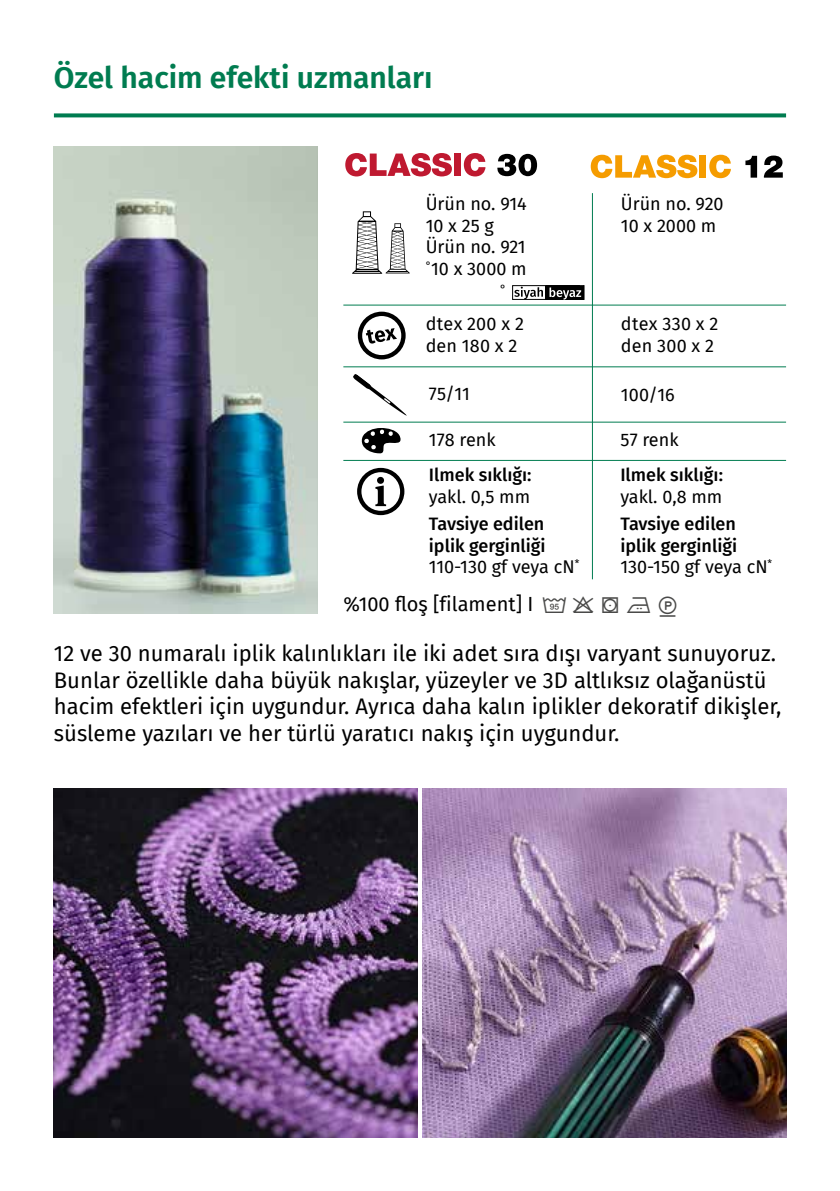
<style>
.page{position:relative;width:840px;height:1191px;background:#fff}
.page>*{position:absolute;margin:0;border:0;box-sizing:border-box;transform-origin:0 0}
.t1{font:600 30px "Fira Sans";color:#007c50}
.t2{font:22px/26.4px "Fira Sans";color:#000}
.t3{font:20px "Fira Sans";color:#000}
.t4{font:18px/21.6px "Fira Sans";color:#000}
.t5{font:500 18px/21.6px "Fira Sans";color:#000}
.t6{font:11.6px "Fira Sans";color:#000}
.s1{font-weight:400}
</style>
<div class="page">
<svg style="left:54px;top:113px;width:731px;height:4px;background:#1b8962"></svg>
<svg style="left:345px;top:153px;width:106px;height:23px"></svg>
<div style="left:454px;top:153px;width:6px;height:23px;background:#bf1930"></div>
<svg style="left:463px;top:153px;width:22px;height:23px"></svg>
<svg style="left:497px;top:154px;width:39px;height:22px"></svg>
<svg style="left:590px;top:155px;width:107px;height:23px"></svg>
<div style="left:699px;top:155px;width:7px;height:23px;background:#f59c00"></div>
<svg style="left:709px;top:155px;width:21px;height:23px"></svg>
<svg style="left:745px;top:156px;width:11px;height:22px"></svg>
<svg style="left:763px;top:156px;width:19px;height:22px"></svg>
<hr style="left:343px;top:304px;width:442px;height:1px;background:#007c50">
<svg style="left:352px;top:211px;width:57px;height:63px"></svg>
<hr style="left:591px;top:193px;width:1px;height:386px;background:#007c50">
<svg style="left:357px;top:312px;width:48px;height:47px"></svg>
<img style="left:54px;top:788px;width:363px;height:349px">
<hr style="left:343px;top:366px;width:442px;height:1px;background:#007c50">
<svg style="left:353px;top:374px;width:54px;height:42px"></svg>
<div style="left:341px;top:401px;width:27px;height:24px;background:#fff"></div>
<hr style="left:343px;top:421px;width:442px;height:1px;background:#007c50">
<svg style="left:361px;top:428px;width:40px;height:25px"></svg>
<hr style="left:343px;top:460px;width:442px;height:1px;background:#007c50">
<svg style="left:357px;top:468px;width:47px;height:47px"></svg>
<img style="left:422px;top:788px;width:363px;height:349px">
<div style="left:512px;top:285px;width:67px;height:15px;border:1px solid #000"></div>
<div style="left:545px;top:286px;width:38px;height:13px;background:#000"></div>
<div style="left:545px;top:285px;width:39px;height:15px;border:1px solid #000"></div>
<svg style="left:514px;top:287px;width:28px;height:12px"></svg>
<svg style="left:549px;top:287px;width:32px;height:13px"></svg>
<img style="left:54px;top:146px;width:263px;height:468px">
<h1 class="t1" style="left:54px;top:52px;width:380px">Özel hacim efekti uzmanları</h1>
<p class="t4" style="left:425px;top:192px;width:103px">Ürün no. 914<br>10 x 25 g<br>Ürün no. 921 <sup>°</sup>10 x 3000 m</p>
<p class="t4" style="left:620px;top:192px;width:104px">Ürün no. 920<br>10 x 2000 m</p>
<p class="t6" style="left:499px;top:280px;width:8px">°</p>
<p class="t4" style="left:425px;top:312px;width:100px">dtex 200 x 2 den 180 x 2</p>
<p class="t4" style="left:620px;top:312px;width:99px">dtex 330 x 2 den 300 x 2</p>
<p class="t4" style="left:428px;top:382px;width:43px">75/11</p>
<p class="t4" style="left:620px;top:384px;width:55px">100/16</p>
<p class="t4" style="left:428px;top:429px;width:68px">178 renk</p>
<p class="t4" style="left:620px;top:429px;width:60px">57 renk</p>
<p class="t5" style="left:428px;top:463px;width:104px">Ilmek sıklığı:</p>
<p class="t4" style="left:428px;top:485px;width:103px">yakl. 0,5 mm</p>
<p class="t5" style="left:428px;top:512px;width:152px">Tavsiye edilen iplik gerginliği<br><span class="s1">110-130 gf veya cN</span><sup>*</sup></p>
<p class="t5" style="left:620px;top:463px;width:104px">Ilmek sıklığı:</p>
<p class="t4" style="left:620px;top:485px;width:103px">yakl. 0,8 mm</p>
<p class="t5" style="left:620px;top:512px;width:153px">Tavsiye edilen iplik gerginliği<br><span class="s1">130-150 gf veya cN</span><sup>*</sup></p>
<p class="t3" style="left:343px;top:589px;width:191px">%100 floş [filament] I</p>
<p class="t2" style="left:54px;top:640px;width:728px">12 ve 30 numaralı iplik kalınlıkları ile iki adet sıra dışı varyant sunuyoruz.<br>Bunlar özellikle daha büyük nakışlar, yüzeyler ve 3D altlıksız olağanüstü hacim efektleri için uygundur. Ayrıca daha kalın iplikler dekoratif dikişler, süsleme yazıları ve her türlü yaratıcı nakış için uygundur.</p>
</div>
